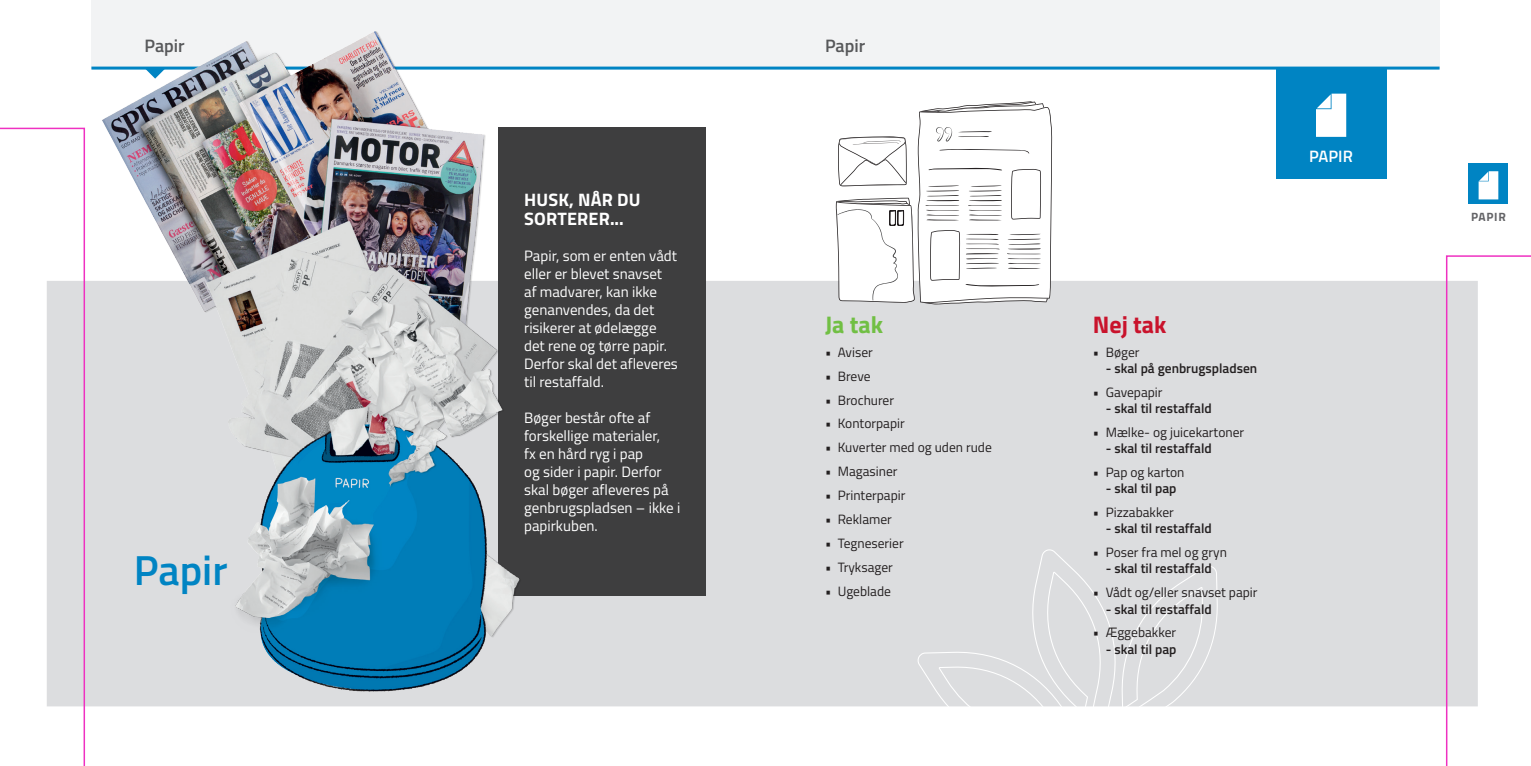
<style>
.page{position:relative;width:1531px;height:766px;background:#fff}
.page>*{position:absolute;margin:0;border:0;box-sizing:border-box;transform-origin:0 0}
.Stort_fraktionsnavn{font:600 42px "Titillium";color:#0084c3}
.Nej_tak{font:700 24px "Titillium";color:#c9132c}
.Ja_tak{font:700 24px "Titillium";color:#71bf44}
.Faktaboks{font:700 18px/19.5px "Titillium";letter-spacing:.01em;color:#fff}
.Top_fraktionsnavn{font:600 18px "Titillium";color:#57585a}
.t1{font:600 16.5px "Titillium";color:#fff}
.Faktaboks-2{font:15px/18px "Titillium";color:#fff}
.t2{font:13.5px "Titillium";color:#231f20}
.t3{font:600 13.5px "Titillium";color:#231f20}
.t4{font:700 12px "Titillium";letter-spacing:.06em;color:#636366}
</style>
<div class="page">
<div style="left:1468px;top:164px;width:40px;height:40px;background:#0084c3"></div>
<svg style="left:1478px;top:171px;width:20px;height:28px"></svg>
<div style="left:91px;top:0;width:1348px;height:68px;background:#f2f3f4"></div>
<div style="left:668px;top:281px;width:778px;height:425px;background:#dcdddf"></div>
<hr style="left:91px;top:67px;width:1348px;height:3px;background:#0084c3">
<div style="left:917px;top:548px;width:302px;height:159px;background:#dcdddf"></div>
<div style="left:499px;top:128px;width:207px;height:467px;background:#3e3e3f"></div>
<svg style="left:836px;top:101px;width:216px;height:203px"></svg>
<div style="left:1276px;top:68px;width:110px;height:111px;background:#0084c3"></div>
<svg style="left:1316px;top:94px;width:30px;height:43px"></svg>
<img style="left:57px;top:31px;width:611px;height:726px">
<svg style="left:1446px;top:255px;width:85px;height:510px"></svg>
<svg style="left:0;top:128px;width:85px;height:637px"></svg>
<p class="Top_fraktionsnavn" style="left:145px;top:32px;width:42px">Papir</p>
<p class="Top_fraktionsnavn" style="left:825px;top:32px;width:42px">Papir</p>
<p class="Stort_fraktionsnavn" style="left:134px;top:538px;width:95px">Papir</p>
<p class="Faktaboks" style="left:524px;top:188px;width:118px">HUSK, NÅR DU<br>SORTERER...</p>
<p class="Faktaboks-2" style="left:524px;top:246px;width:155px">Papir, som er enten vådt eller er blevet snavset af madvarer, kan ikke genanvendes, da det risikerer at ødelægge det rene og tørre papir.<br>Derfor skal det afleveres til restaffald.</p>
<p class="Faktaboks-2" style="left:524px;top:408px;width:158px">Bøger består ofte af forskellige materialer,<br>fx en hård ryg i pap<br>og sider i papir. Derfor skal bøger afleveres på genbrugspladsen – ikke i papirkuben.</p>
<p class="Ja_tak" style="left:825px;top:306px;width:60px">Ja tak</p>
<p class="t2" style="left:825px;top:342px;width:49px">• Aviser</p>
<p class="t2" style="left:825px;top:366px;width:47px">• Breve</p>
<p class="t2" style="left:825px;top:390px;width:71px">• Brochurer</p>
<p class="t2" style="left:825px;top:413px;width:81px">• Kontorpapir</p>
<p class="t2" style="left:825px;top:437px;width:168px">• Kuverter med og uden rude</p>
<p class="t2" style="left:825px;top:461px;width:74px">• Magasiner</p>
<p class="t2" style="left:825px;top:485px;width:82px">• Printerpapir</p>
<p class="t2" style="left:825px;top:509px;width:68px">• Reklamer</p>
<p class="t2" style="left:825px;top:533px;width:80px">• Tegneserier</p>
<p class="t2" style="left:825px;top:557px;width:69px">• Tryksager</p>
<p class="t2" style="left:825px;top:580px;width:67px">• Ugeblade</p>
<p class="t1" style="left:1309px;top:143px;width:45px">PAPIR</p>
<p class="Nej_tak" style="left:1093px;top:306px;width:75px">Nej tak</p>
<p class="t2" style="left:1093px;top:342px;width:48px">• Bøger</p>
<p class="t3" style="left:1106px;top:358px;width:153px">- skal på genbrugspladsen</p>
<p class="t2" style="left:1093px;top:382px;width:71px">• Gavepapir</p>
<p class="t3" style="left:1106px;top:398px;width:108px">- skal til restaffald</p>
<p class="t2" style="left:1093px;top:422px;width:153px">• Mælke- og juicekartoner</p>
<p class="t3" style="left:1106px;top:438px;width:108px">- skal til restaffald</p>
<p class="t2" style="left:1093px;top:462px;width:93px">• Pap og karton</p>
<p class="t3" style="left:1106px;top:478px;width:72px">- skal til pap</p>
<p class="t2" style="left:1093px;top:502px;width:82px">• Pizzabakker</p>
<p class="t3" style="left:1106px;top:518px;width:108px">- skal til restaffald</p>
<p class="t2" style="left:1093px;top:542px;width:136px">• Poser fra mel og gryn</p>
<p class="t3" style="left:1106px;top:558px;width:108px">- skal til restaffald</p>
<p class="t2" style="left:1093px;top:582px;width:166px">• Vådt og/eller snavset papir</p>
<p class="t3" style="left:1106px;top:598px;width:108px">- skal til restaffald</p>
<p class="t2" style="left:1093px;top:622px;width:85px">• Æggebakker</p>
<p class="t3" style="left:1106px;top:638px;width:72px">- skal til pap</p>
<p class="t4" style="left:1471px;top:208px;width:36px">PAPIR</p>
</div>
